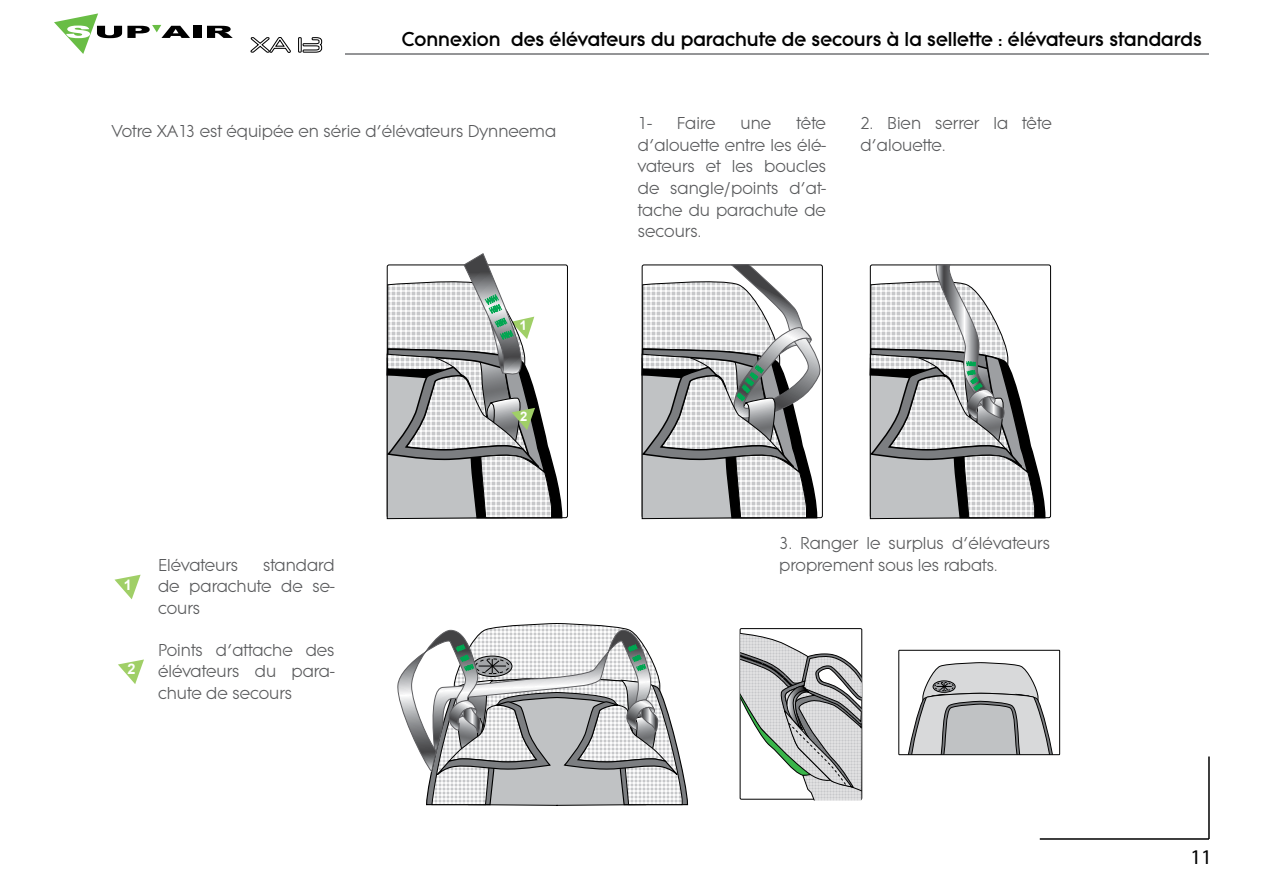
<style>
.page{position:relative;width:1263px;height:893px;background:#fff}
.page>*{position:absolute;margin:0;border:0;box-sizing:border-box;transform-origin:0 0}
.t1{font:800 21px "Litera EF";color:#000}
.t2{font:21px "Myriad Pro";color:#000}
.t3{font:18px/21.6px "Litera EF";color:#58595b;text-align:justify}
.t4{font:700 14.55px "Arial";color:#fff}
.t5{font:700 13.05px "Arial";color:#fff}
</style>
<div class="page">
<hr style="left:345px;top:53px;width:864px;height:2px;background:#717275">
<hr style="left:1208px;top:756px;width:2px;height:83px;background:#000">
<hr style="left:1040px;top:838px;width:169px;height:2px;background:#000">
<div style="left:193px;top:26px;width:8px;height:12px;background:#000"></div>
<svg style="left:207px;top:26px;width:26px;height:12px"></svg>
<svg style="left:54px;top:13px;width:136px;height:41px"></svg>
<svg style="left:250px;top:37px;width:41px;height:16px"></svg>
<svg style="left:298px;top:37px;width:25px;height:16px"></svg>
<svg style="left:740px;top:631px;width:122px;height:169px"></svg>
<svg style="left:908px;top:662px;width:145px;height:91px"></svg>
<div style="left:898px;top:650px;width:162px;height:105px;border:1px solid #000"></div>
<svg style="left:641px;top:264px;width:182px;height:255px"></svg>
<svg style="left:869px;top:264px;width:177px;height:255px"></svg>
<svg style="left:397px;top:623px;width:292px;height:183px"></svg>
<svg style="left:114px;top:575px;width:27px;height:24px"></svg>
<svg style="left:118px;top:659px;width:26px;height:25px"></svg>
<svg style="left:386px;top:254px;width:177px;height:265px"></svg>
<p class="t1" style="left:402px;top:27px;width:801px">Connexion des élévateurs du parachute de secours à la sellette : élévateurs standards</p>
<p class="t3" style="left:112px;top:120px;width:446px">Votre XA13 est équipée en série d’élévateurs Dynneema</p>
<p class="t4" style="left:124px;top:575px;width:10px">1</p>
<p class="t4" style="left:127px;top:659px;width:10px">2</p>
<p class="t3" style="left:158px;top:554px;width:82px">Elévateurs</p>
<p class="t3" style="left:158px;top:554px;width:178px;text-indent:105px">standard de parachute de se&shy;cours</p>
<p class="t3" style="left:158px;top:639px;width:178px">Points d’attache des élévateurs du para&shy;chute de secours</p>
<p class="t5" style="left:520px;top:408px;width:9px">2</p>
<p class="t3" style="left:638px;top:113px;width:190px;text-indent:158px">tête d’alouette entre les élé&shy;vateurs et les boucles de sangle/points d’at&shy;tache du parachute de secours.</p>
<p class="t3" style="left:860px;top:113px;width:193px">2. Bien serrer la tête d’alouette.</p>
<p class="t3" style="left:638px;top:113px;width:15px">1-</p>
<p class="t3" style="left:677px;top:113px;width:40px">Faire</p>
<p class="t3" style="left:740px;top:113px;width:32px">une</p>
<p class="t3" style="left:779px;top:533px;width:272px">3. Ranger le surplus d’élévateurs proprement sous les rabats.</p>
<p class="t2" style="left:1190px;top:844px;width:23px">11</p>
</div>
